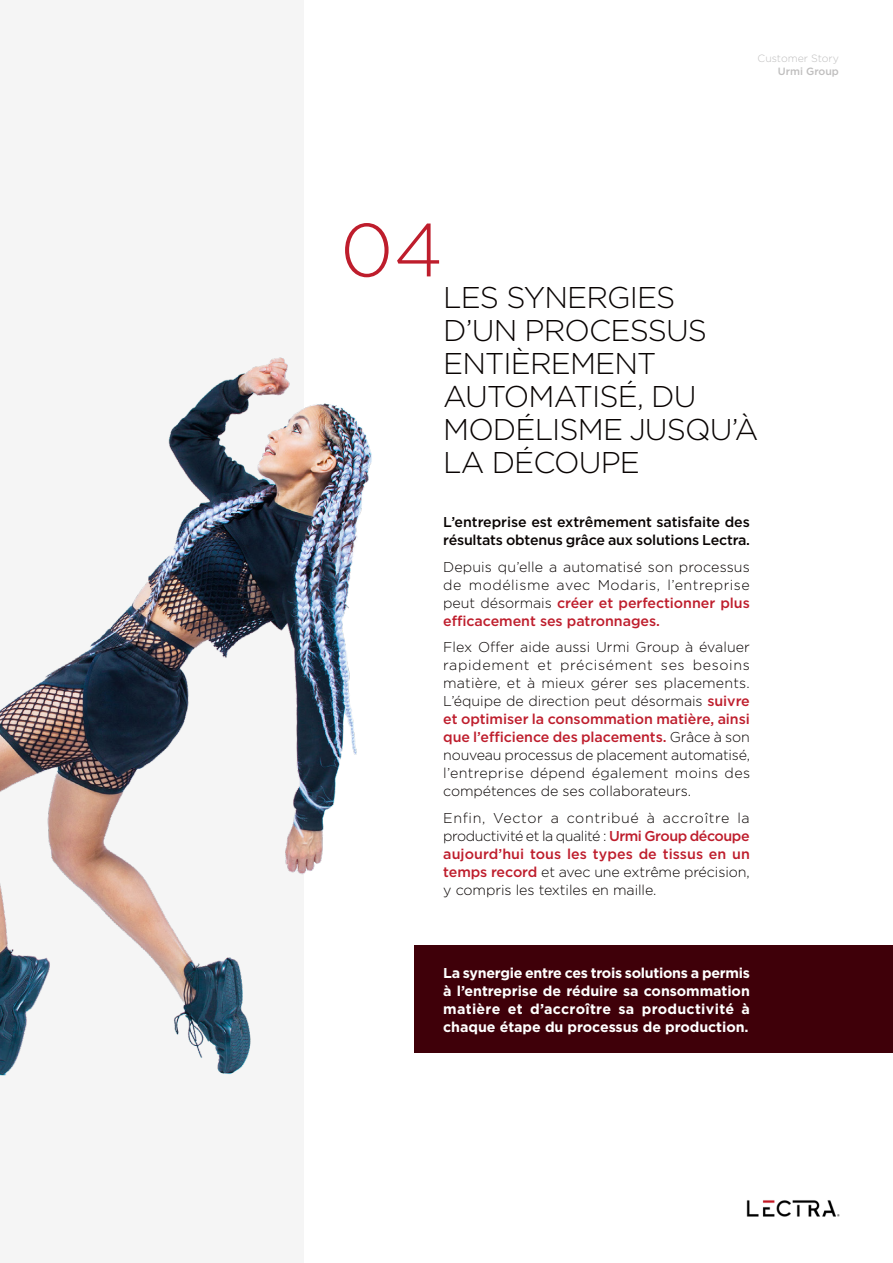
<style>
.page{position:relative;width:893px;height:1263px;background:#fff}
.page>*{position:absolute;margin:0;border:0;box-sizing:border-box;transform-origin:0 0}
.t1{font:300 75px "Gotham";color:#be1d2c}
.t2{font:300 30px/33px "Gotham";letter-spacing:-.03em;color:#080302}
.t3{font:300 14.25px/18px "Gotham";letter-spacing:-.005em;color:#080302;text-align:justify}
.t4{font:700 14.25px/18px "Gotham";letter-spacing:-.005em;color:#fff;text-align:justify}
.t5{font:500 14.25px/18px "Gotham";letter-spacing:-.015em;color:#080302}
.t6{font:300 10.5px "Gotham";color:#bfbebe}
.t7{font:500 10.5px "Gotham";color:#bfbebe}
.s1{font-weight:500;color:#be1d2c}
</style>
<div class="page">
<div style="left:414px;top:945px;width:479px;height:108px;background:#3f0009"></div>
<div style="left:0;top:0;width:304px;height:1263px;background:#f5f5f5"></div>
<img style="left:0;top:357px;width:372px;height:719px">
<img style="left:746px;top:1200px;width:94px;height:17px">
<h1 class="t1" style="left:340px;top:202px;width:105px">04</h1>
<p class="t6" style="left:758px;top:52px;width:83px">Customer Story</p>
<p class="t7" style="left:778px;top:64px;width:63px">Urmi Group</p>
<h2 class="t2" style="left:443px;top:280px;width:317px">LES SYNERGIES<br>D’UN PROCESSUS<br>ENTIÈREMENT<br>AUTOMATISÉ, DU<br>MODÉLISME JUSQU’À<br>LA DÉCOUPE</h2>
<p class="t5" style="left:443px;top:513px;width:308px">L’entreprise est extrêmement satisfaite des résultats obtenus grâce aux solutions Lectra.</p>
<p class="t3" style="left:443px;top:557px;width:308px">Depuis qu’elle a automatisé son processus de modélisme avec Modaris, l’entreprise peut désormais <span class="s1">créer et perfectionner plus efficacement ses patronnages.</span></p>
<p class="t3" style="left:443px;top:638px;width:308px">Flex Offer aide aussi Urmi Group à évaluer rapidement et précisément ses besoins matière, et à mieux gérer ses placements.<br>L’équipe de direction peut désormais <span class="s1">suivre et optimiser la consommation matière, ainsi que l’efficience des placements.</span> Grâce à son nouveau processus de placement automatisé, l’entreprise dépend également moins des compétences de ses collaborateurs.</p>
<p class="t3" style="left:443px;top:808px;width:308px">Enfin, Vector a contribué à accroître la productivité et la qualité : <span class="s1">Urmi Group découpe aujourd’hui tous les types de tissus en un temps record</span> et avec une extrême précision, y compris les textiles en maille.</p>
<p class="t4" style="left:443px;top:964px;width:308px">La synergie entre ces trois solutions a permis à l’entreprise de réduire sa consommation matière et d’accroître sa productivité à chaque étape du processus de production.</p>
</div>
